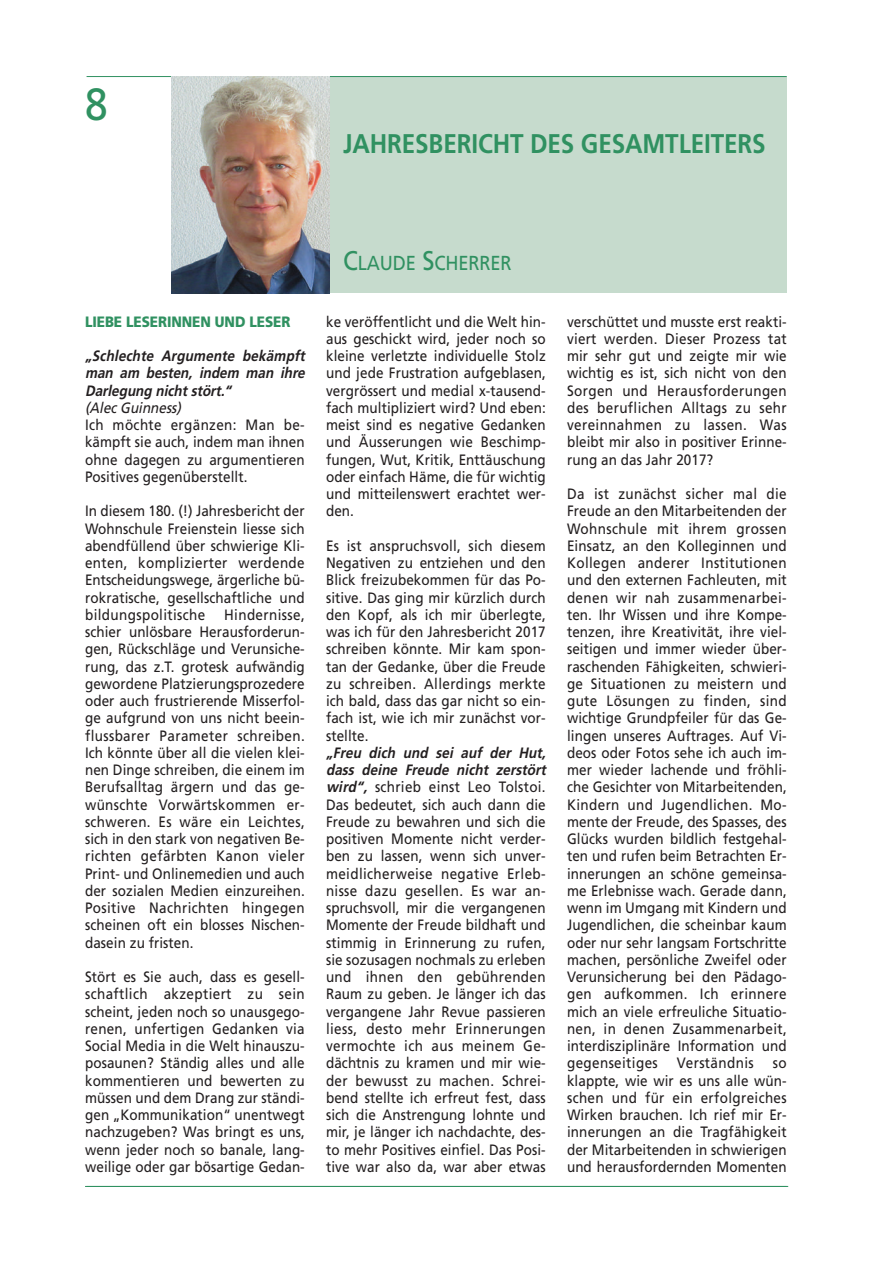
<style>
.page{position:relative;width:893px;height:1263px;background:#fff}
.page>*{position:absolute;margin:0;border:0;box-sizing:border-box;transform-origin:0 0}
.t1{font:45px "Frutiger";color:#309161;scale:.9 1}
.t2{font:700 27px "Frutiger";letter-spacing:-.005em;color:#309161;scale:.9 1}
.t3{font:20.25px "Frutiger";letter-spacing:-.005em;color:#309161;scale:.9 1}
.t4{font:15px/17.2px "Frutiger";letter-spacing:.005em;color:#231f20;text-align:justify;scale:.9 1}
.t5{font:italic 700 15px/17.2px "Frutiger";color:#231f20;text-align:justify;scale:.9 1}
.t6{font:900 15px "Frutiger";letter-spacing:-.005em;color:#309161;scale:.9 1}
.t7{font:italic 15px "Frutiger";color:#231f20;scale:.9 1}
.t8{font:15px "Frutiger";letter-spacing:.03em;color:#231f20;scale:.9 1}
.s1{font-size:27px}
.s2{font-weight:700;font-style:italic}
</style>
<div class="page">
<hr style="left:85px;top:1186px;width:702px;height:1px;background:#309161">
<hr style="left:87px;top:1186px;width:701px;height:1px;background:#309161">
<div style="left:326px;top:77px;width:461px;height:216px;background:#c6dbcd"></div>
<hr style="left:87px;top:76px;width:700px;height:1px;background:#309161">
<img style="left:172px;top:77px;width:157px;height:216px">
<h1 class="t1" style="left:85px;top:86px;width:27px">8</h1>
<h2 class="t2" style="left:343px;top:133px;width:471px">JAHRESBERICHT DES GESAMTLEITERS</h2>
<p class="t6" style="left:85px;top:315px;width:230px">LIEBE LESERINNEN UND LESER</p>
<p class="t5" style="left:85px;top:348px;width:249px">„Schlechte Argumente bekämpft man am besten, indem man ihre Darlegung nicht stört.“</p>
<p class="t7" style="left:85px;top:402px;width:111px">(Alec Guinness)</p>
<p class="t4" style="left:85px;top:417px;width:246px">Ich möchte ergänzen: Man be&shy;kämpft sie auch, indem man ihnen ohne dagegen zu argumentieren Positives gegenüberstellt.</p>
<p class="t4" style="left:85px;top:504px;width:246px">In diesem 180. (!) Jahresbericht der Wohnschule Freienstein liesse sich abendfüllend über schwierige Kli&shy;enten, komplizierter werdende Entscheidungswege, ärgerliche bü&shy;rokratische, gesellschaftliche und bildungspolitische Hindernisse, schier unlösbare Herausforderun&shy;gen, Rückschläge und Verunsiche&shy;rung, das z.T. grotesk aufwändig gewordene Platzierungsprozedere oder auch frustrierende Misserfol&shy;ge aufgrund von uns nicht beein&shy;flussbarer Parameter schreiben.<br>Ich könnte über all die vielen klei&shy;nen Dinge schreiben, die einem im Berufsalltag ärgern und das ge&shy;wünschte Vorwärtskommen er&shy;schweren. Es wäre ein Leichtes, sich in den stark von negativen Be&shy;richten gefärbten Kanon vieler Print- und Onlinemedien und auch der sozialen Medien einzureihen.<br>Positive Nachrichten hingegen scheinen oft ein blosses Nischen&shy;dasein zu fristen.</p>
<p class="t4" style="left:85px;top:969px;width:246px">Stört es Sie auch, dass es gesell&shy;schaftlich akzeptiert zu sein scheint, jeden noch so unausgego&shy;renen, unfertigen Gedanken via Social Media in die Welt hinauszu&shy;posaunen? Ständig alles und alle kommentieren und bewerten zu müssen und dem Drang zur ständi&shy;gen „Kommunikation“ unentwegt nachzugeben? Was bringt es uns, wenn jeder noch so banale, lang&shy;weilige oder gar bösartige Gedan-</p>
<h3 class="t3" style="left:343px;top:255px;width:189px"><span class="s1">C</span>LAUDE <span class="s1">S</span>CHERRER</h3>
<p class="t4" style="left:326px;top:314px;width:246px">ke veröffentlicht und die Welt hin&shy;aus geschickt wird, jeder noch so kleine verletzte individuelle Stolz und jede Frustration aufgeblasen, vergrössert und medial x-tausend&shy;fach multipliziert wird? Und eben: meist sind es negative Gedanken und Äusserungen wie Beschimp&shy;fungen, Wut, Kritik, Enttäuschung oder einfach Häme, die für wichtig und mitteilenswert erachtet wer&shy;den.</p>
<p class="t4" style="left:326px;top:538px;width:246px">Es ist anspruchsvoll, sich diesem Negativen zu entziehen und den Blick freizubekommen für das Po&shy;sitive. Das ging mir kürzlich durch den Kopf, als ich mir überlegte, was ich für den Jahresbericht 2017 schreiben könnte. Mir kam spon&shy;tan der Gedanke, über die Freude zu schreiben. Allerdings merkte ich bald, dass das gar nicht so ein&shy;fach ist, wie ich mir zunächst vor&shy;stellte.</p>
<p class="t4" style="left:326px;top:745px;width:249px;text-align:left"><span class="s2">„Freu dich und sei auf der Hut, dass deine Freude nicht zerstört wird“,</span> schrieb einst Leo Tolstoi.<br>Das bedeutet, sich auch dann die<br>Freude zu bewahren und sich die positiven Momente nicht verder&shy;ben zu lassen, wenn sich unver&shy;meidlicherweise negative Erleb&shy;nisse dazu gesellen. Es war an&shy;spruchsvoll, mir die vergangenen<br>Momente der Freude bildhaft und stimmig in Erinnerung zu rufen, sie sozusagen nochmals zu erleben und ihnen den gebührenden<br>Raum zu geben. Je länger ich das vergangene Jahr Revue passieren liess, desto mehr Erinnerungen vermochte ich aus meinem Ge&shy;dächtnis zu kramen und mir wie&shy;der bewusst zu machen. Schrei&shy;bend stellte ich erfreut fest, dass sich die Anstrengung lohnte und mir, je länger ich nachdachte, des&shy;to mehr Positives einfiel. Das Posi&shy;tive war also da, war aber etwas</p>
<p class="t4" style="left:567px;top:314px;width:246px">verschüttet und musste erst reakti&shy;viert werden. Dieser Prozess tat mir sehr gut und zeigte mir wie wichtig es ist, sich nicht von den Sorgen und Herausforderungen des beruflichen Alltags zu sehr vereinnahmen zu lassen. Was bleibt mir also in positiver Erinne&shy;rung an das Jahr 2017?</p>
<p class="t4" style="left:567px;top:486px;width:246px">Da ist zunächst sicher mal die Freude an den Mitarbeitenden der Wohnschule mit ihrem grossen Einsatz, an den Kolleginnen und Kollegen anderer Institutionen und den externen Fachleuten, mit denen wir nah zusammenarbei&shy;ten. Ihr Wissen und ihre Kompe&shy;tenzen, ihre Kreativität, ihre viel&shy;seitigen und immer wieder über&shy;raschenden Fähigkeiten, schwieri&shy;ge Situationen zu meistern und gute Lösungen zu finden, sind wichtige Grundpfeiler für das Ge&shy;lingen unseres Auftrages. Auf Vi&shy;deos oder Fotos sehe ich auch im&shy;mer wieder lachende und fröhli&shy;che Gesichter von Mitarbeitenden, Kindern und Jugendlichen. Mo&shy;mente der Freude, des Spasses, des Glücks wurden bildlich festgehal&shy;ten und rufen beim Betrachten Er&shy;innerungen an schöne gemeinsa&shy;me Erlebnisse wach. Gerade dann, wenn im Umgang mit Kindern und Jugendlichen, die scheinbar kaum oder nur sehr langsam Fortschritte machen, persönliche Zweifel oder Verunsicherung bei den Pädago&shy;gen aufkommen. Ich erinnere mich an viele erfreuliche Situatio&shy;nen, in denen Zusammenarbeit, interdisziplinäre Information und gegenseitiges</p>
<p class="t8" style="left:677px;top:1057px;width:87px">Verständnis</p>
<p class="t4" style="left:567px;top:1056px;width:246px;text-indent:206px">so klappte, wie wir es uns alle wün&shy;schen und für ein erfolgreiches Wirken brauchen. Ich rief mir Er&shy;innerungen an die Tragfähigkeit der Mitarbeitenden in schwierigen und herausfordernden Momenten</p>
</div>
